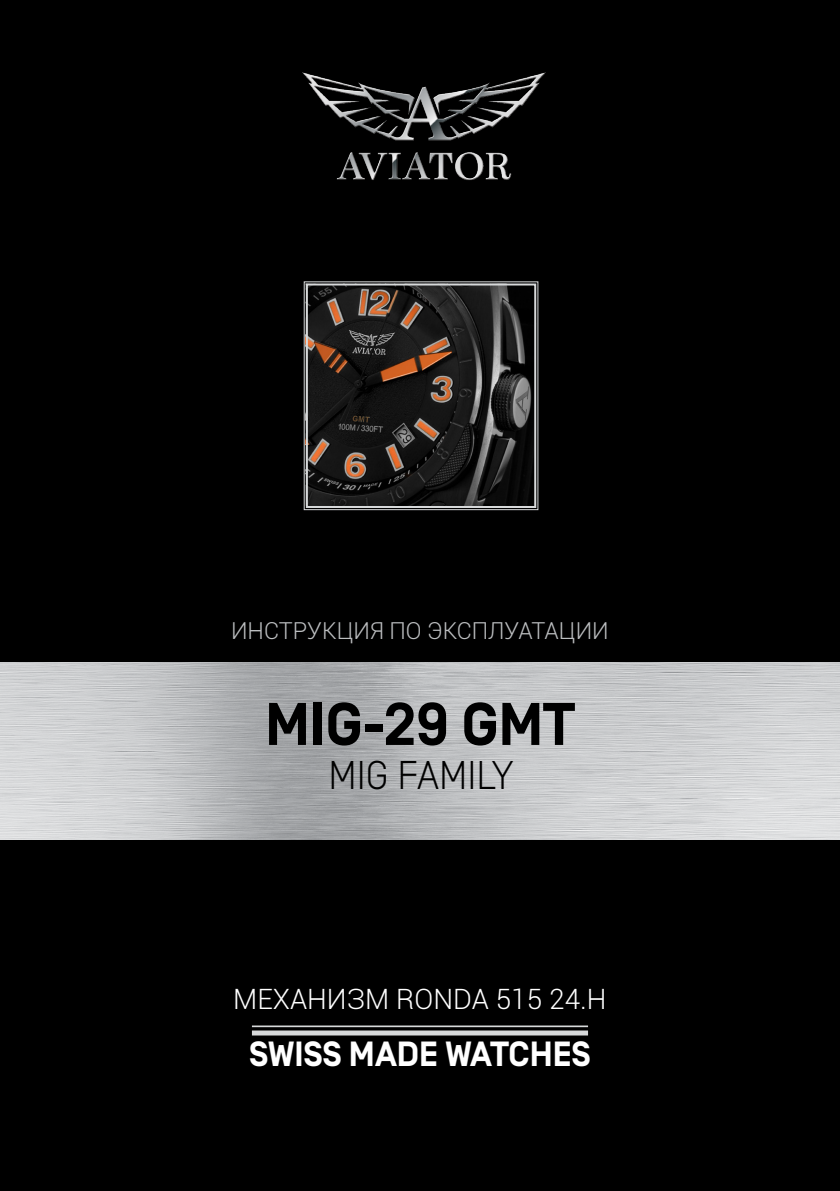
<style>
.page{position:relative;width:840px;height:1191px;background:#fff}
.page>*{position:absolute;margin:0;border:0;box-sizing:border-box;transform-origin:0 0}
.t1{font:700 60px "Simplon BP";color:#000}
.t2{font:300 40px "Simplon BP";color:#000}
.t3{font:700 35px "Simplon BP";color:#fff}
.t4{font:300 28px "Roboto";color:#fff}
.t5{font:300 23.4px "Roboto";color:#bcbec0}
</style>
<div class="page">
<div style="left:0;top:0;width:839px;height:1191px;background:#000"></div>
<img style="left:0;top:662px;width:839px;height:178px">
<img style="left:299px;top:63px;width:254px;height:126px">
<svg style="left:303px;top:281px;width:235px;height:229px;background:#2f2926"></svg>
<div style="left:306px;top:283px;width:230px;height:225px;border:2px solid #d7d9da"></div>
<hr style="left:252px;top:1025px;width:335px;height:2px;background:#d7d9da">
<div style="left:252px;top:1030px;width:335px;height:5px;background:#d7d9da"></div>
<p class="t5" style="left:231px;top:615px;width:379px">ИНСТРУКЦИЯ ПО ЭКСПЛУАТАЦИИ</p>
<h1 class="t1" style="left:265px;top:690px;width:311px">MIG-29 GMT</h1>
<h2 class="t2" style="left:328px;top:751px;width:187px">MIG FAMILY</h2>
<p class="t4" style="left:233px;top:980px;width:374px">МЕХАНИЗМ RONDA 515 24.H</p>
<h3 class="t3" style="left:249px;top:1034px;width:342px">SWISS MADE WATCHES</h3>
</div>
